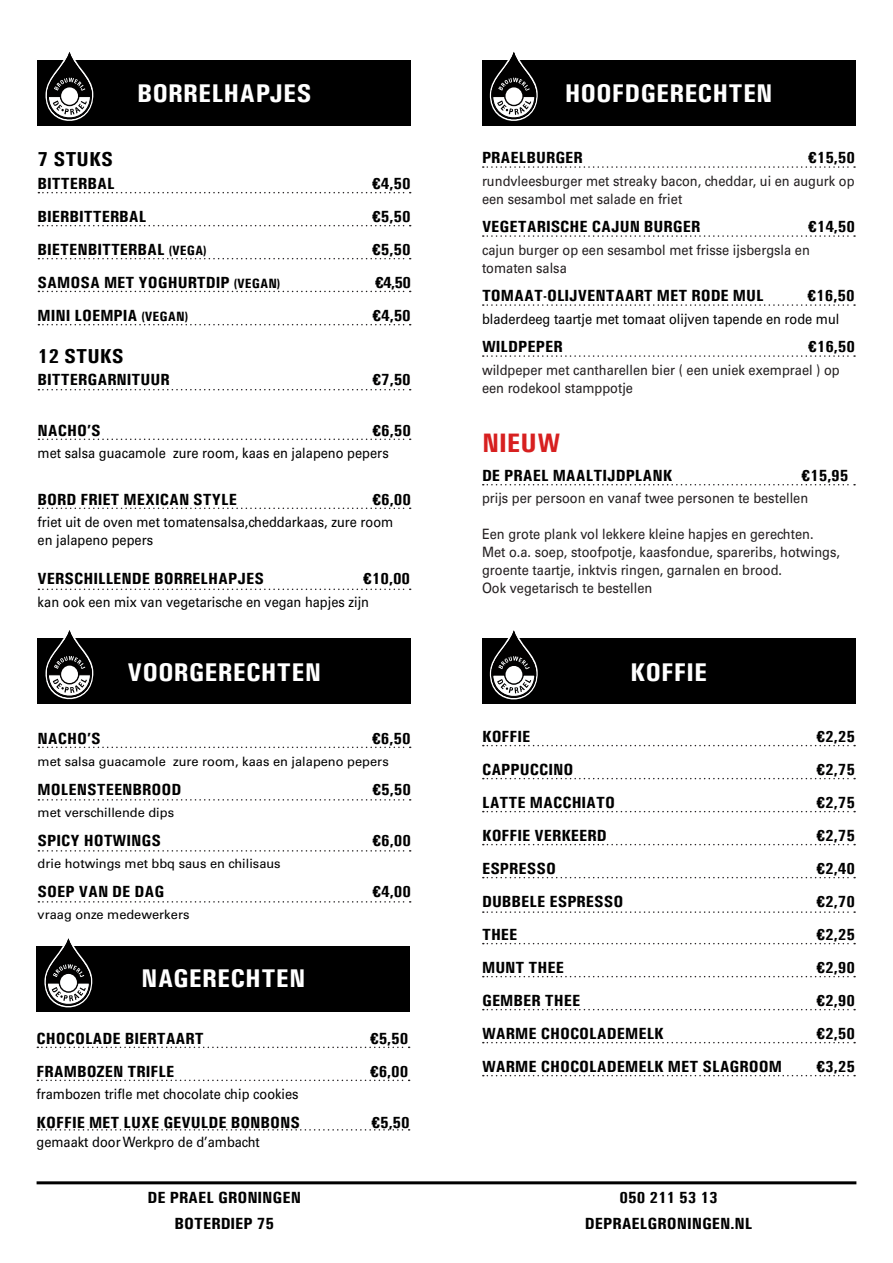
<style>
.page{position:relative;width:893px;height:1263px;background:#fff}
.page>*{position:absolute;margin:0;border:0;box-sizing:border-box;transform-origin:0 0}
.t1{font:700 condensed 26.7px "Univers";letter-spacing:.005em;color:#d72020;scale:1.11 1}
.t2{font:700 condensed 25.65px "Univers";letter-spacing:.005em;color:#fff;scale:1.11 1}
.t3{font:700 condensed 20.25px "Univers";color:#000;scale:1.11 1}
.t4{font:700 condensed 16.2px "Univers";color:#000;scale:1.11 1}
.t5{font:14.25px/18px "Univers LT Std";color:#231f20;scale:.9 1}
.t6{font:14.25px/18px "Univers LT Std";color:#000;scale:.9 1}
.t7{font:12.9px "Univers LT Std";color:#000}
.s1{font-size:13.5px}
</style>
<div class="page">
<div style="left:37px;top:946px;width:373px;height:66px;background:#000"></div>
<div style="left:482px;top:639px;width:373px;height:65px;background:#000"></div>
<svg style="left:37px;top:1046px;width:373px;height:2px"></svg>
<svg style="left:37px;top:1079px;width:373px;height:2px"></svg>
<svg style="left:37px;top:1129px;width:373px;height:1px"></svg>
<svg style="left:483px;top:745px;width:372px;height:1px"></svg>
<svg style="left:483px;top:778px;width:372px;height:1px"></svg>
<svg style="left:483px;top:811px;width:372px;height:1px"></svg>
<svg style="left:483px;top:844px;width:372px;height:1px"></svg>
<svg style="left:483px;top:877px;width:372px;height:1px"></svg>
<svg style="left:483px;top:911px;width:372px;height:2px"></svg>
<svg style="left:483px;top:943px;width:372px;height:1px"></svg>
<svg style="left:483px;top:976px;width:372px;height:1px"></svg>
<svg style="left:483px;top:1009px;width:372px;height:1px"></svg>
<svg style="left:483px;top:1042px;width:372px;height:1px"></svg>
<svg style="left:483px;top:1075px;width:372px;height:1px"></svg>
<div style="left:482px;top:60px;width:373px;height:65px;background:#000"></div>
<svg style="left:483px;top:166px;width:372px;height:2px"></svg>
<svg style="left:483px;top:235px;width:372px;height:2px"></svg>
<svg style="left:483px;top:304px;width:372px;height:2px"></svg>
<svg style="left:483px;top:355px;width:372px;height:2px"></svg>
<svg style="left:483px;top:484px;width:372px;height:1px"></svg>
<hr style="left:37px;top:1181px;width:819px;height:3px;background:#000">
<svg style="left:490px;top:52px;width:48px;height:69px"></svg>
<svg style="left:44px;top:938px;width:48px;height:69px"></svg>
<svg style="left:490px;top:630px;width:48px;height:69px"></svg>
<div style="left:38px;top:60px;width:373px;height:65px;background:#000"></div>
<svg style="left:38px;top:192px;width:373px;height:1px"></svg>
<svg style="left:38px;top:225px;width:373px;height:1px"></svg>
<svg style="left:38px;top:258px;width:373px;height:1px"></svg>
<svg style="left:38px;top:291px;width:373px;height:1px"></svg>
<svg style="left:38px;top:324px;width:373px;height:1px"></svg>
<svg style="left:38px;top:389px;width:373px;height:1px"></svg>
<svg style="left:38px;top:438px;width:373px;height:2px"></svg>
<svg style="left:38px;top:507px;width:373px;height:2px"></svg>
<svg style="left:38px;top:588px;width:373px;height:2px"></svg>
<svg style="left:46px;top:52px;width:47px;height:69px"></svg>
<div style="left:38px;top:638px;width:373px;height:65px;background:#000"></div>
<svg style="left:38px;top:747px;width:373px;height:1px"></svg>
<svg style="left:38px;top:799px;width:373px;height:2px"></svg>
<svg style="left:38px;top:850px;width:373px;height:2px"></svg>
<svg style="left:38px;top:901px;width:373px;height:2px"></svg>
<svg style="left:46px;top:630px;width:47px;height:69px"></svg>
<p class="t2" style="left:137px;top:78px;width:159px">BORRELHAPJES</p>
<p class="t2" style="left:565px;top:78px;width:189px">HOOFDGERECHTEN</p>
<p class="t3" style="left:38px;top:147px;width:70px">7 STUKS</p>
<p class="t4" style="left:38px;top:174px;width:71px">BITTERBAL</p>
<p class="t4" style="left:372px;top:174px;width:36px">€4,50</p>
<p class="t4" style="left:38px;top:207px;width:100px">BIERBITTERBAL</p>
<p class="t4" style="left:372px;top:207px;width:36px">€5,50</p>
<p class="t4" style="left:38px;top:240px;width:154px">BIETENBITTERBAL <span class="s1">(VEGA)</span></p>
<p class="t4" style="left:372px;top:240px;width:36px">€5,50</p>
<p class="t4" style="left:38px;top:273px;width:220px">SAMOSA MET YOGHURTDIP <span class="s1">(VEGAN)</span></p>
<p class="t4" style="left:375px;top:273px;width:34px">€4,50</p>
<p class="t4" style="left:38px;top:306px;width:137px">MINI LOEMPIA <span class="s1">(VEGAN)</span></p>
<p class="t4" style="left:372px;top:306px;width:36px">€4,50</p>
<p class="t3" style="left:38px;top:344px;width:79px">12 STUKS</p>
<p class="t4" style="left:38px;top:370px;width:120px">BITTERGARNITUUR</p>
<p class="t4" style="left:372px;top:370px;width:36px">€7,50</p>
<p class="t4" style="left:38px;top:420px;width:58px">NACHO’S</p>
<p class="t4" style="left:372px;top:420px;width:36px">€6,50</p>
<p class="t6" style="left:38px;top:444px;width:392px">met salsa guacamole zure room, kaas en jalapeno pepers</p>
<p class="t4" style="left:38px;top:489px;width:181px">BORD FRIET MEXICAN STYLE</p>
<p class="t4" style="left:372px;top:489px;width:36px">€6,00</p>
<p class="t6" style="left:38px;top:513px;width:397px">friet uit de oven met tomatensalsa,cheddarkaas, zure room en jalapeno pepers</p>
<p class="t4" style="left:38px;top:569px;width:205px">VERSCHILLENDE BORRELHAPJES</p>
<p class="t4" style="left:363px;top:569px;width:44px">€10,00</p>
<p class="t6" style="left:38px;top:593px;width:370px">kan ook een mix van vegetarische en vegan hapjes zijn</p>
<p class="t4" style="left:482px;top:148px;width:92px">PRAELBURGER</p>
<p class="t4" style="left:808px;top:148px;width:44px">€15,50</p>
<p class="t5" style="left:482px;top:172px;width:415px">rundvleesburger met streaky bacon, cheddar, ui en augurk op een sesambol met salade en friet</p>
<p class="t4" style="left:482px;top:217px;width:198px">VEGETARISCHE CAJUN BURGER</p>
<p class="t4" style="left:808px;top:217px;width:44px">€14,50</p>
<p class="t5" style="left:482px;top:241px;width:366px">cajun burger op een sesambol met frisse ijsbergsla en</p>
<p class="t5" style="left:482px;top:259px;width:96px">tomaten salsa</p>
<p class="t4" style="left:482px;top:286px;width:255px">TOMAAT-OLIJVENTAART MET RODE MUL</p>
<p class="t4" style="left:807px;top:286px;width:44px">€16,50</p>
<p class="t6" style="left:482px;top:310px;width:399px">bladerdeeg taartje met tomaat olijven tapende en rode mul</p>
<p class="t4" style="left:482px;top:337px;width:74px">WILDPEPER</p>
<p class="t4" style="left:808px;top:337px;width:44px">€16,50</p>
<p class="t5" style="left:482px;top:361px;width:399px">wildpeper met cantharellen bier ( een uniek exemprael ) op een rodekool stamppotje</p>
<p class="t1" style="left:482px;top:427px;width:72px">NIEUW</p>
<p class="t4" style="left:482px;top:466px;width:173px">DE PRAEL MAALTIJDPLANK</p>
<p class="t4" style="left:801px;top:466px;width:44px">€15,95</p>
<p class="t5" style="left:482px;top:489px;width:364px">prijs per persoon en vanaf twee personen te bestellen</p>
<p class="t5" style="left:482px;top:525px;width:399px">Een grote plank vol lekkere kleine hapjes en gerechten.<br>Met o.a. soep, stoofpotje, kaasfondue, spareribs, hotwings, groente taartje, inktvis ringen, garnalen en brood.</p>
<p class="t5" style="left:482px;top:579px;width:191px">Ook vegetarisch te bestellen</p>
<p class="t2" style="left:128px;top:656px;width:176px">VOORGERECHTEN</p>
<p class="t2" style="left:630px;top:657px;width:71px">KOFFIE</p>
<p class="t4" style="left:38px;top:728px;width:58px">NACHO’S</p>
<p class="t4" style="left:372px;top:728px;width:36px">€6,50</p>
<p class="t7" style="left:38px;top:754px;width:353px">met salsa guacamole zure room, kaas en jalapeno pepers</p>
<p class="t4" style="left:38px;top:779px;width:131px">MOLENSTEENBROOD</p>
<p class="t4" style="left:372px;top:779px;width:36px">€5,50</p>
<p class="t7" style="left:38px;top:805px;width:138px">met verschillende dips</p>
<p class="t4" style="left:38px;top:830px;width:113px">SPICY HOTWINGS</p>
<p class="t4" style="left:372px;top:830px;width:36px">€6,00</p>
<p class="t7" style="left:38px;top:856px;width:245px">drie hotwings met bbq saus en chilisaus</p>
<p class="t4" style="left:38px;top:881px;width:116px">SOEP VAN DE DAG</p>
<p class="t4" style="left:372px;top:881px;width:36px">€4,00</p>
<p class="t7" style="left:38px;top:907px;width:154px">vraag onze medewerkers</p>
<p class="t2" style="left:141px;top:962px;width:149px">NAGERECHTEN</p>
<p class="t4" style="left:37px;top:1028px;width:152px">CHOCOLADE BIERTAART</p>
<p class="t4" style="left:370px;top:1028px;width:36px">€5,50</p>
<p class="t4" style="left:37px;top:1061px;width:126px">FRAMBOZEN TRIFLE</p>
<p class="t4" style="left:370px;top:1061px;width:36px">€6,00</p>
<p class="t6" style="left:37px;top:1085px;width:293px">frambozen trifle met chocolate chip cookies</p>
<p class="t4" style="left:37px;top:1112px;width:239px">KOFFIE MET LUXE GEVULDE BONBONS</p>
<p class="t4" style="left:371px;top:1112px;width:36px">€5,50</p>
<p class="t6" style="left:37px;top:1133px;width:250px">gemaakt door Werkpro de d’ambacht</p>
<p class="t4" style="left:482px;top:726px;width:45px">KOFFIE</p>
<p class="t4" style="left:817px;top:726px;width:36px">€2,25</p>
<p class="t4" style="left:482px;top:759px;width:84px">CAPPUCCINO</p>
<p class="t4" style="left:817px;top:759px;width:36px">€2,75</p>
<p class="t4" style="left:482px;top:792px;width:121px">LATTE MACCHIATO</p>
<p class="t4" style="left:817px;top:792px;width:36px">€2,75</p>
<p class="t4" style="left:482px;top:825px;width:114px">KOFFIE VERKEERD</p>
<p class="t4" style="left:817px;top:825px;width:36px">€2,75</p>
<p class="t4" style="left:482px;top:858px;width:68px">ESPRESSO</p>
<p class="t4" style="left:817px;top:858px;width:36px">€2,40</p>
<p class="t4" style="left:482px;top:891px;width:129px">DUBBELE ESPRESSO</p>
<p class="t4" style="left:817px;top:891px;width:36px">€2,70</p>
<p class="t4" style="left:482px;top:924px;width:33px">THEE</p>
<p class="t4" style="left:817px;top:924px;width:36px">€2,25</p>
<p class="t4" style="left:482px;top:957px;width:75px">MUNT THEE</p>
<p class="t4" style="left:817px;top:957px;width:36px">€2,90</p>
<p class="t4" style="left:482px;top:990px;width:90px">GEMBER THEE</p>
<p class="t4" style="left:817px;top:990px;width:36px">€2,90</p>
<p class="t4" style="left:482px;top:1023px;width:165px">WARME CHOCOLADEMELK</p>
<p class="t4" style="left:817px;top:1023px;width:36px">€2,50</p>
<p class="t4" style="left:482px;top:1056px;width:272px">WARME CHOCOLADEMELK MET SLAGROOM</p>
<p class="t4" style="left:817px;top:1056px;width:36px">€3,25</p>
<p class="t4" style="left:147px;top:1188px;width:140px">DE PRAEL GRONINGEN</p>
<p class="t4" style="left:175px;top:1213px;width:91px">BOTERDIEP 75</p>
<p class="t4" style="left:619px;top:1188px;width:90px">050 211 53 13</p>
<p class="t4" style="left:585px;top:1213px;width:152px">DEPRAELGRONINGEN.NL</p>
</div>
